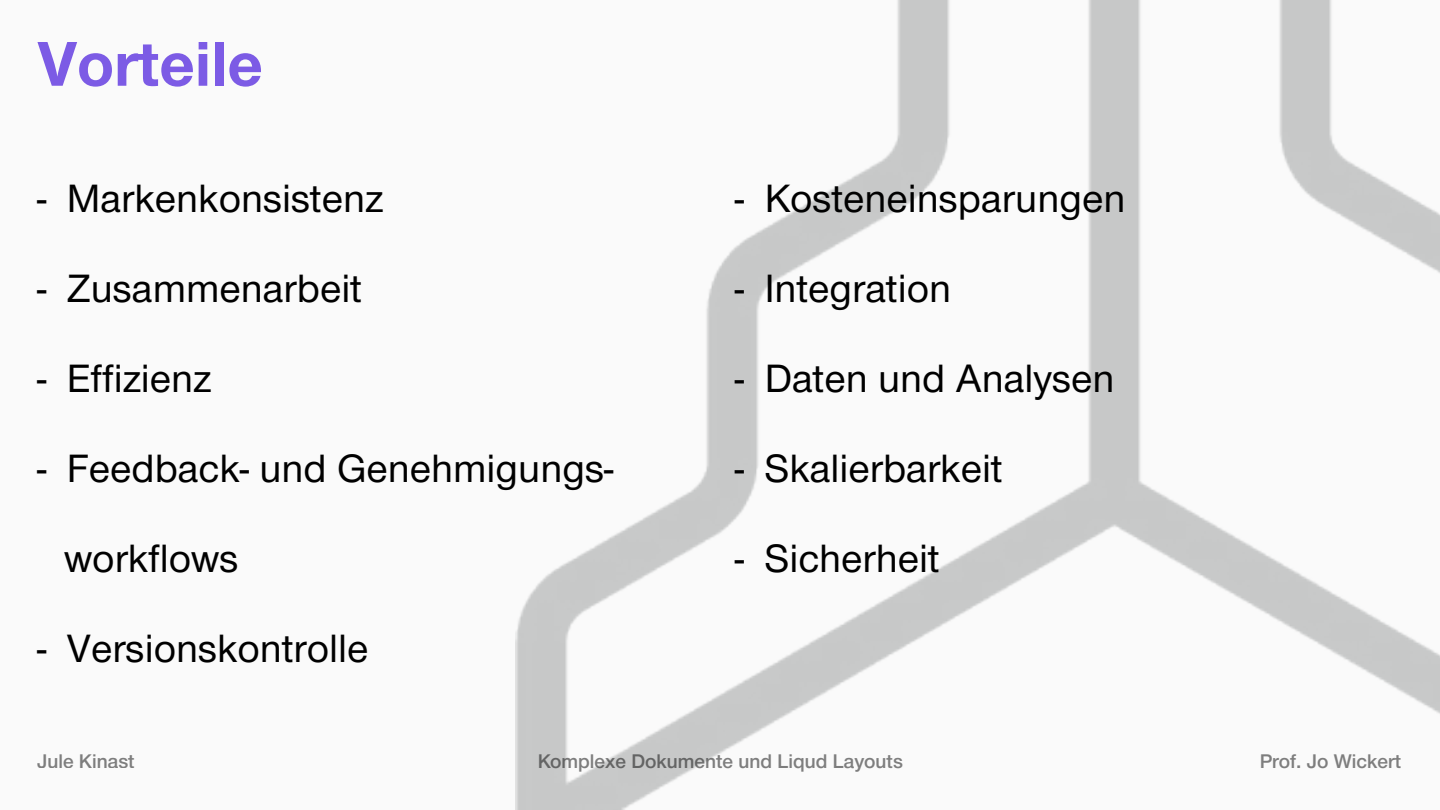
<style>
.page{position:relative;width:1440px;height:810px;background:#fafafa}
.page>*{position:absolute;margin:0;border:0;box-sizing:border-box;transform-origin:0 0}
.t1{font:700 60px "Nimbus Sans DV";color:#7c5be5}
.t2{font:37.5px "Nimbus Sans DV";color:#000}
.t3{font:500 18.75px "Nimbus Sans DV";color:#000}
</style>
<div class="page">
<img style="left:515px;top:0;width:925px;height:810px">
<h1 class="t1" style="left:38px;top:14px;width:227px">Vorteile</h1>
<p class="t2" style="left:37px;top:171px;width:348px">- Markenkonsistenz</p>
<p class="t2" style="left:735px;top:171px;width:392px">- Kosteneinsparungen</p>
<p class="t2" style="left:37px;top:261px;width:326px">- Zusammenarbeit</p>
<p class="t2" style="left:735px;top:261px;width:218px">- Integration</p>
<p class="t2" style="left:37px;top:351px;width:176px">- Effizienz</p>
<p class="t2" style="left:735px;top:351px;width:381px">- Daten und Analysen</p>
<p class="t2" style="left:37px;top:441px;width:578px">- Feedback- und Genehmigungs-</p>
<p class="t2" style="left:735px;top:441px;width:269px">- Skalierbarkeit</p>
<p class="t2" style="left:64px;top:531px;width:176px">workflows</p>
<p class="t2" style="left:735px;top:531px;width:206px">- Sicherheit</p>
<p class="t2" style="left:37px;top:621px;width:333px">- Versionskontrolle</p>
<p class="t3" style="left:37px;top:746px;width:99px">Jule Kinast</p>
<p class="t3" style="left:537px;top:746px;width:367px">Komplexe Dokumente und Liqud Layouts</p>
<p class="t3" style="left:1259px;top:746px;width:143px">Prof. Jo Wickert</p>
</div>
